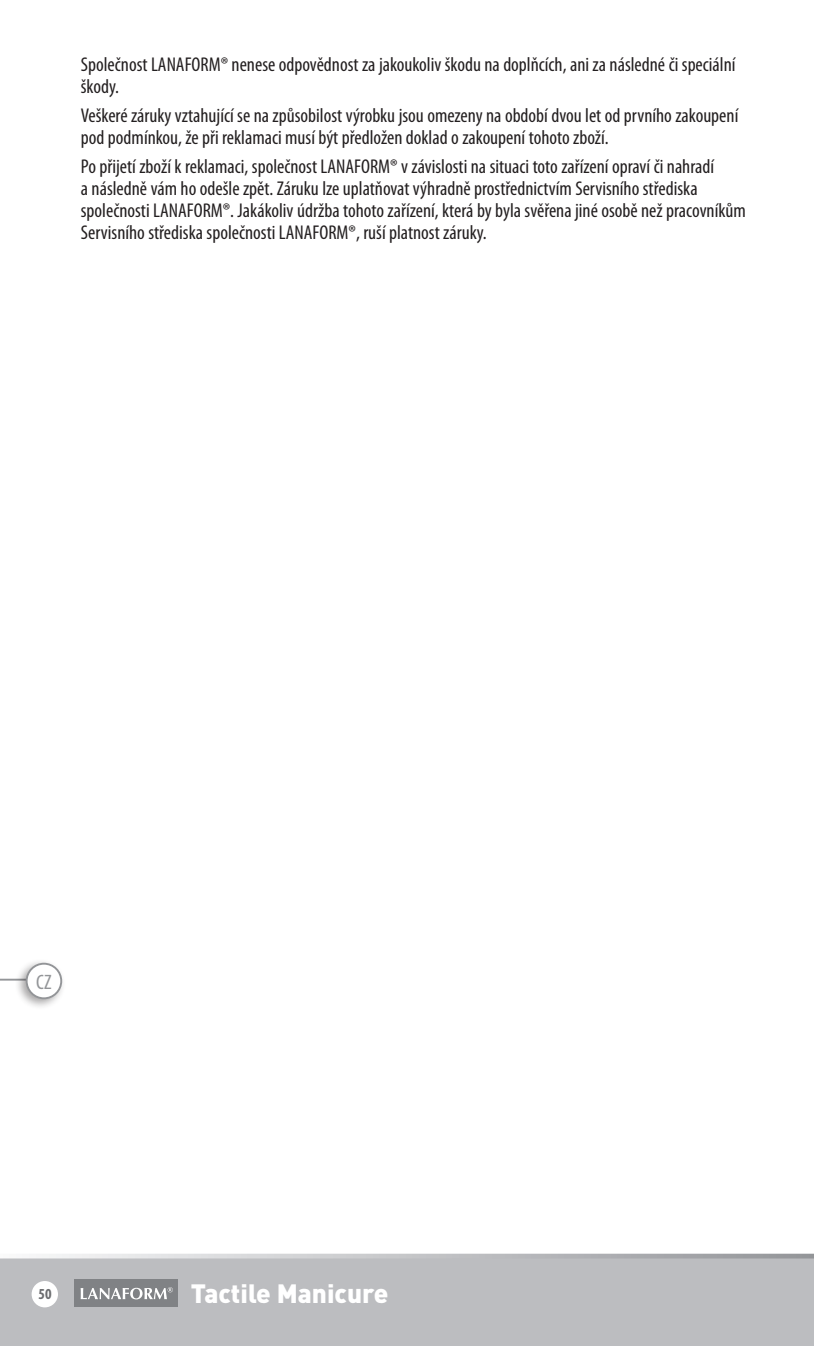
<style>
.page{position:relative;width:814px;height:1346px;background:#fff}
.page>*{position:absolute;margin:0;border:0;box-sizing:border-box;transform-origin:0 0}
.t1{font:900 26.25px "DIN";color:#fff}
.t2{font:condensed 21px "Myriad Pro";color:#939598}
.t3{font:condensed 20px/22px "Myriad Pro";color:#231f20}
.t4{font:700 condensed 15.25px "Myriad Pro";color:#6c6d70}
</style>
<div class="page">
<div style="left:0;top:1256px;width:814px;height:89px;background:#bcbdc0"></div>
<hr style="left:0;top:978px;width:26px;height:2px;background:#939598">
<div style="left:14px;top:958px;width:53px;height:52px;background:#231f20;opacity:.4"></div>
<div style="left:27px;top:963px;width:34px;height:35px;background:#fff;border-radius:50%"></div>
<div style="left:26px;top:962px;width:36px;height:37px;border:2px solid #939598;border-radius:50%"></div>
<svg style="left:0;top:1253px;width:814px;height:5px"></svg>
<div style="left:32px;top:1280px;width:26px;height:27px;background:#fff;border-radius:50%"></div>
<div style="left:74px;top:1279px;width:104px;height:27px;background:#808285"></div>
<svg style="left:81px;top:1287px;width:92px;height:12px"></svg>
<p class="t3" style="left:81px;top:53px;width:656px">Společnost LANAFORM® nenese odpovědnost za jakoukoliv škodu na doplňcích, ani za následné či speciální škody.</p>
<p class="t3" style="left:81px;top:104px;width:659px">Veškeré záruky vztahující se na způsobilost výrobku jsou omezeny na období dvou let od prvního zakoupení pod podmínkou, že při reklamaci musí být předložen doklad o zakoupení tohoto zboží.</p>
<p class="t3" style="left:81px;top:155px;width:666px">Po přijetí zboží k reklamaci, společnost LANAFORM® v závislosti na situaci toto zařízení opraví či nahradí<br>a následně vám ho odešle zpět. Záruku lze uplatňovat výhradně prostřednictvím Servisního střediska společnosti LANAFORM®. Jakákoliv údržba tohoto zařízení, která by byla svěřena jiné osobě než pracovníkům Servisního střediska společnosti LANAFORM®, ruší platnost záruky.</p>
<p class="t2" style="left:36px;top:968px;width:17px">CZ</p>
<p class="t4" style="left:39px;top:1284px;width:15px">50</p>
<h1 class="t1" style="left:191px;top:1275px;width:199px">Tactile Manicure</h1>
</div>
